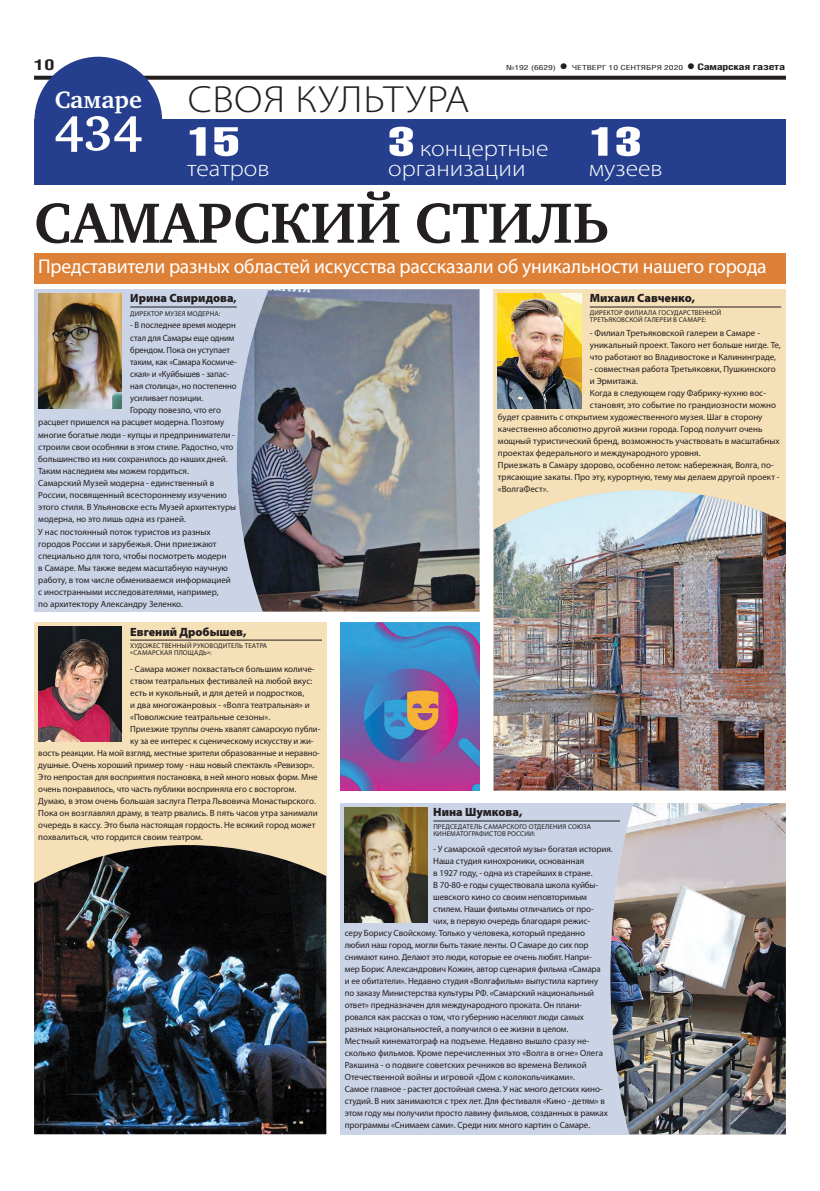
<style>
.page{position:relative;width:820px;height:1191px;background:#fff}
.page>*{position:absolute;margin:0;border:0;box-sizing:border-box;transform-origin:0 0}
.заголовок{font:700 58px "Charter C";color:#231f20}
.ЗАГОЛОВОК{font:700 50.2px "Charter C";color:#fff}
.цифра_символ{font:40px "Helios Compressed";color:#fff;scale:1.4 1}
.цифра_символ-2{font:300 38px "Myriad Pro";letter-spacing:.02em;color:#231f20;scale:1.11 1}
.ЗАГОЛОВОК-2{font:700 24.4px "Charter C";color:#fff}
.цифра_символ-3{font:300 23px/20px "Myriad Pro";color:#fff;scale:1.11 1}
.подзаголовок{font:20px "Myriad Pro";letter-spacing:-.01em;color:#fff}
.t1{font:700 15px "Helios Cond";color:#231f20;scale:1.4 1}
.мнение_имя{font:900 12px "Myriad Pro";color:#231f20}
.допблок_текст{font:9px/12.1px "Myriad Pro";letter-spacing:-.005em;color:#231f20}
.мнение_должность{font:7px/7px "Myriad Pro";letter-spacing:.02em;color:#231f20}
.t2{font:7px "Helios Cond";color:#231f20;scale:1.4 1}
.s1{font-weight:700;font-size:16px}
.s2{font-weight:700;font-size:9px}
.s3{font-family:"Helios Compressed";font-weight:400;font-size:40px}
.s4{font-weight:700}
</style>
<div class="page">
<svg style="left:34px;top:76px;width:751px;height:4px;background:#322e2f"></svg>
<div style="left:34px;top:119px;width:751px;height:65px;background:#253f8e"></div>
<div style="left:34px;top:57px;width:128px;height:127px;background:#253f8e;border-radius:50%"></div>
<div style="left:493px;top:289px;width:292px;height:501px;background:#f6e0b7"></div>
<hr style="left:589px;top:307px;width:191px;height:1px;background:#231f20">
<div style="left:34px;top:622px;width:292px;height:512px;background:#f6e0b7"></div>
<hr style="left:130px;top:640px;width:192px;height:1px;background:#231f20">
<div style="left:34px;top:289px;width:445px;height:322px;background:#cad4e6"></div>
<hr style="left:130px;top:307px;width:107px;height:1px;background:#231f20">
<div style="left:340px;top:803px;width:445px;height:331px;background:#cad4e6"></div>
<hr style="left:433px;top:820px;width:186px;height:1px;background:#231f20">
<img style="left:493px;top:490px;width:292px;height:300px">
<img style="left:34px;top:845px;width:292px;height:289px">
<img style="left:237px;top:289px;width:242px;height:322px">
<img style="left:610px;top:803px;width:175px;height:331px">
<div style="left:34px;top:253px;width:751px;height:30px;background:#de8138"></div>
<img style="left:497px;top:293px;width:84px;height:115px">
<img style="left:344px;top:807px;width:83px;height:115px">
<img style="left:38px;top:626px;width:84px;height:115px">
<img style="left:38px;top:293px;width:84px;height:115px">
<img style="left:340px;top:622px;width:139px;height:168px">
<p class="t1" style="left:34px;top:55px;width:16px">10</p>
<p class="t2" style="left:506px;top:63px;width:37px">№192 (6629)</p>
<p class="t2" style="left:559px;top:63px;width:162px"><span class="s1">•</span> ЧЕТВЕРГ 10 СЕНТЯБРЯ 2020 <span class="s1">•</span> <span class="s2">Самарская газета</span></p>
<p class="ЗАГОЛОВОК-2" style="left:55px;top:87px;width:89px">Самаре</p>
<p class="цифра_символ-2" style="left:188px;top:76px;width:255px">СВОЯ КУЛЬТУРА</p>
<p class="ЗАГОЛОВОК" style="left:54px;top:106px;width:89px">434</p>
<p class="цифра_символ-3" style="left:388px;top:138px;width:146px"><span class="s3">3</span> концертные организации</p>
<p class="цифра_символ" style="left:589px;top:118px;width:39px">13</p>
<p class="цифра_символ" style="left:187px;top:118px;width:39px">15</p>
<p class="цифра_символ-3" style="left:187px;top:158px;width:76px">театров</p>
<p class="цифра_символ-3" style="left:589px;top:158px;width:68px">музеев</p>
<p class="заголовок" style="left:34px;top:191px;width:576px">САМАРСКИЙ СТИЛЬ</p>
<p class="подзаголовок" style="left:38px;top:254px;width:729px">Представители разных областей искусства рассказали об уникальности нашего города</p>
<p class="мнение_имя" style="left:130px;top:292px;width:108px">Ирина Свиридова<span class="s4">,</span></p>
<p class="мнение_должность" style="left:130px;top:310px;width:91px">ДИРЕКТОР МУЗЕЯ МОДЕРНА:</p>
<p class="допблок_текст" style="left:130px;top:319px;width:108px">- В последнее время модерн стал для Самары еще одним брендом. Пока он уступает таким, как «Самара Космиче&shy;ская» и «Куйбышев - запас&shy;ная столица», но постепенно усиливает позиции.</p>
<p class="допблок_текст" style="left:38px;top:404px;width:198px;text-indent:92px">Городу повезло, что его расцвет пришелся на расцвет модерна. Поэтому многие богатые люди - купцы и предприниматели - строили свои особняки в этом стиле. Радостно, что большинство из них сохранилось до наших дней.<br>Таким наследием мы можем гордиться.</p>
<p class="допблок_текст" style="left:38px;top:477px;width:199px">Самарский Музей модерна - единственный в России, посвященный всестороннему изучению этого стиля. В Ульяновске есть Музей архитектуры модерна, но это лишь одна из граней.</p>
<p class="допблок_текст" style="left:38px;top:525px;width:194px">У нас постоянный поток туристов из разных городов России и зарубежья. Они приезжают специально для того, чтобы посмотреть модерн в Самаре. Мы также ведем масштабную научную работу, в том числе обмениваемся информацией с иностранными исследователями, например,<br>по архитектору Александру Зеленко.</p>
<p class="мнение_имя" style="left:130px;top:625px;width:118px">Евгений Дробышев,</p>
<p class="мнение_должность" style="left:130px;top:642px;width:138px">ХУДОЖЕСТВЕННЫЙ РУКОВОДИТЕЛЬ ТЕАТРА «САМАРСКАЯ ПЛОЩАДЬ»:</p>
<p class="допблок_текст" style="left:130px;top:663px;width:186px">- Самара может похвастаться большим количе&shy;ством театральных фестивалей на любой вкус: есть и кукольный, и для детей и подростков,<br>и два многожанровых - «Волга театральная» и «Поволжские театральные сезоны».</p>
<p class="допблок_текст" style="left:130px;top:723px;width:192px">Приезжие труппы очень хвалят самарскую публи-</p>
<p class="допблок_текст" style="left:130px;top:735px;width:185px">ку за ее интерес к сценическому искусству и жи-</p>
<p class="допблок_текст" style="left:38px;top:747px;width:283px">вость реакции. На мой взгляд, местные зрители образованные и неравно-</p>
<p class="допблок_текст" style="left:38px;top:759px;width:277px">душные. Очень хороший пример тому - наш новый спектакль «Ревизор».</p>
<p class="допблок_текст" style="left:38px;top:771px;width:281px">Это непростая для восприятия постановка, в ней много новых форм. Мне</p>
<p class="допблок_текст" style="left:38px;top:783px;width:259px">очень понравилось, что часть публики восприняла его с восторгом.</p>
<p class="допблок_текст" style="left:38px;top:795px;width:281px">Думаю, в этом очень большая заслуга Петра Львовича Монастырского.<br>Пока он возглавлял драму, в театр рвались. В пять часов утра занимали очередь в кассу. Это была настоящая гордость. Не всякий город может похвалиться, что гордится своим театром.</p>
<p class="мнение_имя" style="left:589px;top:292px;width:107px">Михаил Савченко,</p>
<p class="мнение_должность" style="left:589px;top:309px;width:133px">ДИРЕКТОР ФИЛИАЛА ГОСУДАРСТВЕННОЙ<br>ТРЕТЬЯКОВСКОЙ ГАЛЕРЕИ В САМАРЕ:</p>
<p class="допблок_текст" style="left:589px;top:327px;width:192px">- Филиал Третьяковской галереи в Самаре - уникальный проект. Такого нет больше нигде. Те, что работают во Владивостоке и Калининграде,</p>
<p class="допблок_текст" style="left:589px;top:363px;width:187px">- совместная работа Третьяковки, Пушкинского и Эрмитажа.</p>
<p class="допблок_текст" style="left:589px;top:387px;width:178px">Когда в следующем году Фабрику-кухню вос-</p>
<p class="допблок_текст" style="left:589px;top:399px;width:187px">становят, это событие по грандиозности можно</p>
<p class="допблок_текст" style="left:497px;top:411px;width:266px">будет сравнить с открытием художественного музея. Шаг в сторону</p>
<p class="допблок_текст" style="left:497px;top:423px;width:266px">качественно абсолютно другой жизни города. Город получит очень</p>
<p class="допблок_текст" style="left:497px;top:435px;width:283px">мощный туристический бренд, возможность участвовать в масштабных</p>
<p class="допблок_текст" style="left:497px;top:447px;width:204px">проектах федерального и международного уровня.</p>
<p class="допблок_текст" style="left:497px;top:459px;width:283px">Приезжать в Самару здорово, особенно летом: набережная, Волга, по&shy;трясающие закаты. Про эту, курортную, тему мы делаем другой проект - «ВолгаФест».</p>
<p class="мнение_имя" style="left:433px;top:805px;width:91px">Нина Шумкова,</p>
<p class="мнение_должность" style="left:433px;top:823px;width:159px">ПРЕДСЕДАТЕЛЬ САМАРСКОГО ОТДЕЛЕНИЯ СОЮЗА<br>КИНЕМАТОГРАФИСТОВ РОССИИ:</p>
<p class="допблок_текст" style="left:433px;top:843px;width:181px">- У самарской «десятой музы» богатая история.</p>
<p class="допблок_текст" style="left:433px;top:855px;width:152px">Наша студия кинохроники, основанная</p>
<p class="допблок_текст" style="left:433px;top:867px;width:161px">в 1927 году, - одна из старейших в стране.</p>
<p class="допблок_текст" style="left:433px;top:879px;width:166px">В 70-80-е годы существовала школа куйбы-</p>
<p class="допблок_текст" style="left:433px;top:891px;width:155px">шевского кино со своим неповторимым</p>
<p class="допблок_текст" style="left:433px;top:903px;width:162px">стилем. Наши фильмы отличались от про-</p>
<p class="допблок_текст" style="left:433px;top:915px;width:158px">чих, в первую очередь благодаря режис-</p>
<p class="допблок_текст" style="left:344px;top:927px;width:242px">серу Борису Свойскому. Только у человека, который преданно</p>
<p class="допблок_текст" style="left:344px;top:939px;width:245px">любил наш город, могли быть такие ленты. О Самаре до сих пор</p>
<p class="допблок_текст" style="left:344px;top:951px;width:248px">снимают кино. Делают это люди, которые ее очень любят. Напри-</p>
<p class="допблок_текст" style="left:344px;top:963px;width:257px">мер Борис Александрович Кожин, автор сценария фильма «Самара</p>
<p class="допблок_текст" style="left:344px;top:975px;width:255px">и ее обитатели». Недавно студия «Волгафильм» выпустила картину</p>
<p class="допблок_текст" style="left:344px;top:987px;width:251px">по заказу Министерства культуры РФ. «Самарский национальный</p>
<p class="допблок_текст" style="left:344px;top:999px;width:239px">ответ» предназначен для международного проката. Он плани-</p>
<p class="допблок_текст" style="left:344px;top:1011px;width:241px">ровался как рассказ о том, что губернию населяют люди самых</p>
<p class="допблок_текст" style="left:344px;top:1023px;width:225px">разных национальностей, а получился о ее жизни в целом.</p>
<p class="допблок_текст" style="left:344px;top:1035px;width:260px">Местный кинематограф на подъеме. Недавно вышло сразу не&shy;сколько фильмов. Кроме перечисленных это «Волга в огне» Олега Ракшина - о подвиге советских речников во времена Великой Отечественной войны и игровой «Дом с колокольчиками».</p>
<p class="допблок_текст" style="left:344px;top:1083px;width:265px">Самое главное - растет достойная смена. У нас много детских кино&shy;студий. В них занимаются с трех лет. Для фестиваля «Кино - детям» в этом году мы получили просто лавину фильмов, созданных в рамках программы «Снимаем сами». Среди них много картин о Самаре.</p>
</div>
